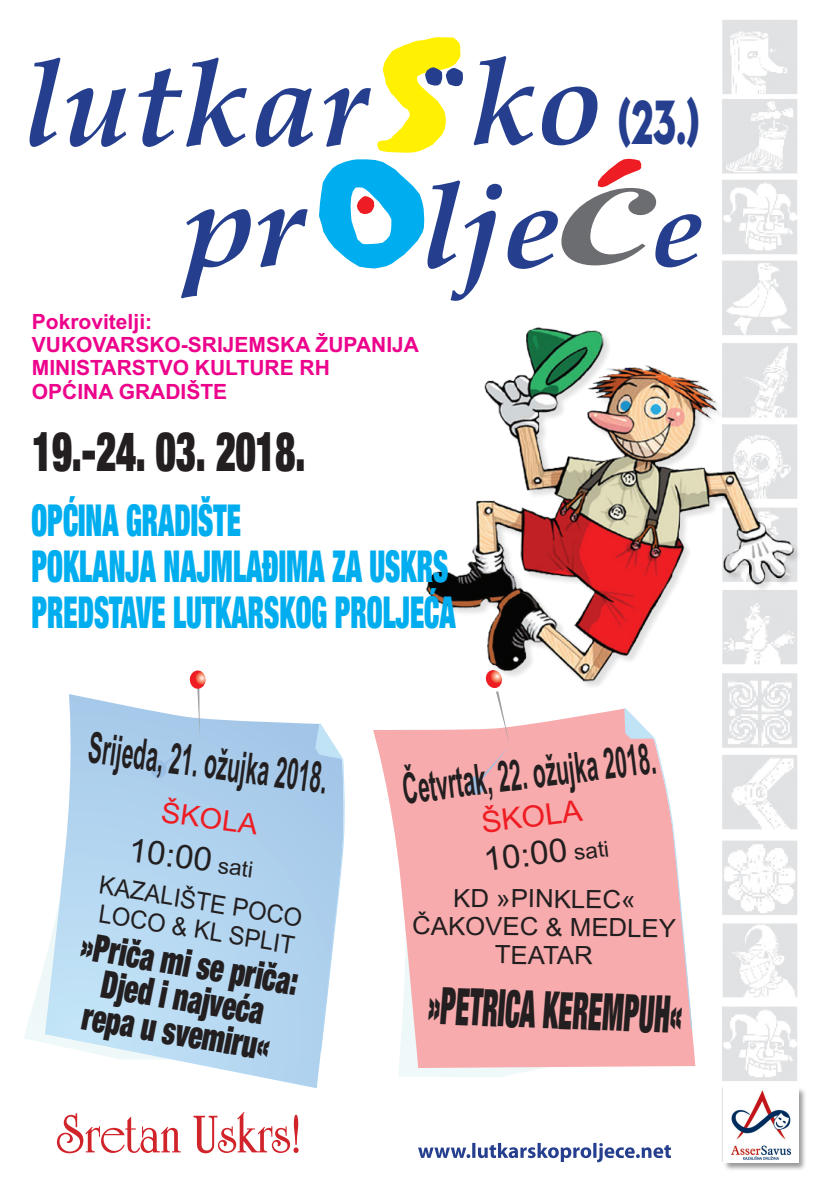
<style>
.page{position:relative;width:819px;height:1191px;background:#fff}
.page>*{position:absolute;margin:0;border:0;box-sizing:border-box;transform-origin:0 0}
.t1{font:63.79px "Neutra Disp Titling";color:#253f8e;scale:.59 1}
.t2{font:700 54.86px "Helvetica Neue LT Pro";color:#231f20;scale:.7 1}
.t3{font:700 51.71px "Helvetica Neue LT Pro";color:#231f20;scale:.53 1}
.t4{font:700 44.1px/46.1px "Helvetica Neue LT Pro";color:#00aeef;scale:.64 1}
.t5{font:700 43.05px "Arial";color:#231f20;scale:.49 1}
.t6{font:700 38.41px/34.6px "Helvetica Neue LT Pro";color:#231f20;text-align:center;scale:.74 1}
.t7{font:32.81px "Arial";color:#231f20}
.t8{font:29.75px "Arial";color:#ee1d23}
.t9{font:28.44px "Arial";color:#ee1d23}
.t10{font:25.2px/28.1px "Arial";color:#231f20;text-align:center}
.t11{font:25.11px/28.3px "Arial";color:#231f20;scale:.95 1}
.t12{font:700 21px/23.4px "Arial";color:#ed028c}
.s1{font-size:22.14px}
</style>
<div class="page">
<img style="left:722px;top:20px;width:75px;height:1061px">
<svg style="left:722px;top:553px;width:77px;height:142px"></svg>
<img style="left:426px;top:327px;width:372px;height:360px">
<svg style="left:418px;top:1142px;width:253px;height:20px"></svg>
<svg style="left:722px;top:1088px;width:83px;height:82px"></svg>
<img style="left:723px;top:1088px;width:75px;height:74px">
<svg style="left:181px;top:209px;width:127px;height:89px"></svg>
<svg style="left:319px;top:159px;width:382px;height:142px"></svg>
<svg style="left:30px;top:57px;width:341px;height:90px"></svg>
<svg style="left:473px;top:56px;width:124px;height:89px"></svg>
<svg style="left:377px;top:37px;width:86px;height:116px"></svg>
<svg style="left:57px;top:1112px;width:241px;height:41px"></svg>
<svg style="left:24px;top:963px;width:21px;height:80px"></svg>
<svg style="left:45px;top:694px;width:276px;height:394px"></svg>
<svg style="left:70px;top:694px;width:275px;height:357px;background:#b7d7f0"></svg>
<svg style="left:150px;top:670px;width:56px;height:109px"></svg>
<svg style="left:399px;top:1068px;width:142px;height:9px"></svg>
<svg style="left:373px;top:730px;width:322px;height:338px;fill:#f8abad"></svg>
<svg style="left:374px;top:708px;width:318px;height:321px"></svg>
<svg style="left:467px;top:670px;width:42px;height:125px"></svg>
<svg style="left:172px;top:915px;width:17px;height:21px"></svg>
<p class="t12" style="left:32px;top:311px;width:388px">Pokrovitelji:<br>VUKOVARSKO-SRIJEMSKA ŽUPANIJA<br>MINISTARSTVO KULTURE RH<br>OPĆINA GRADIŠTE</p>
<h2 class="t2" style="left:32px;top:431px;width:392px">19.-24. 03. 2018.</h2>
<h3 class="t4" style="left:31px;top:503px;width:664px">OPĆINA GRADIŠTE<br>POKLANJA NAJMLAĐIMA ZA USKRS<br>PREDSTAVE LUTKARSKOG PROLJEĆA</h3>
<h1 class="t1" style="left:617px;top:94px;width:140px">(23.)</h1>
<h3 class="t5" style="left:90px;top:732px;width:493px;rotate:7deg">Srijeda, 21. ožujka 2018.</h3>
<h3 class="t9" style="left:162px;top:801px;width:98px;rotate:7deg">ŠKOLA</h3>
<h3 class="t7" style="left:130px;top:837px;width:127px;rotate:7deg">10:00 <span class="s1">sati</span></h3>
<p class="t11" style="left:101px;top:873px;width:218px;rotate:9deg">KAZALIŠTE POCO<br>LOCO KL SPLIT</p>
<h3 class="t6" style="left:83px;top:932px;width:298px;rotate:10deg">»Priča mi se priča:<br>Djed i najveća repa u svemiru«</h3>
<h3 class="t5" style="left:401px;top:772px;width:522px;rotate:-7deg">Četvrtak, 22. ožujka 2018.</h3>
<h3 class="t8" style="left:480px;top:811px;width:103px;rotate:-7deg">ŠKOLA</h3>
<h3 class="t7" style="left:482px;top:847px;width:127px;rotate:-7deg">10:00 <span class="s1">sati</span></h3>
<p class="t10" style="left:413px;top:884px;width:265px;rotate:1deg">KD »PINKLEC«<br>ČAKOVEC &amp; MEDLEY<br>TEATAR</p>
<h3 class="t3" style="left:428px;top:987px;width:481px;rotate:2deg">»PETRICA KEREMPUH«</h3>
</div>
